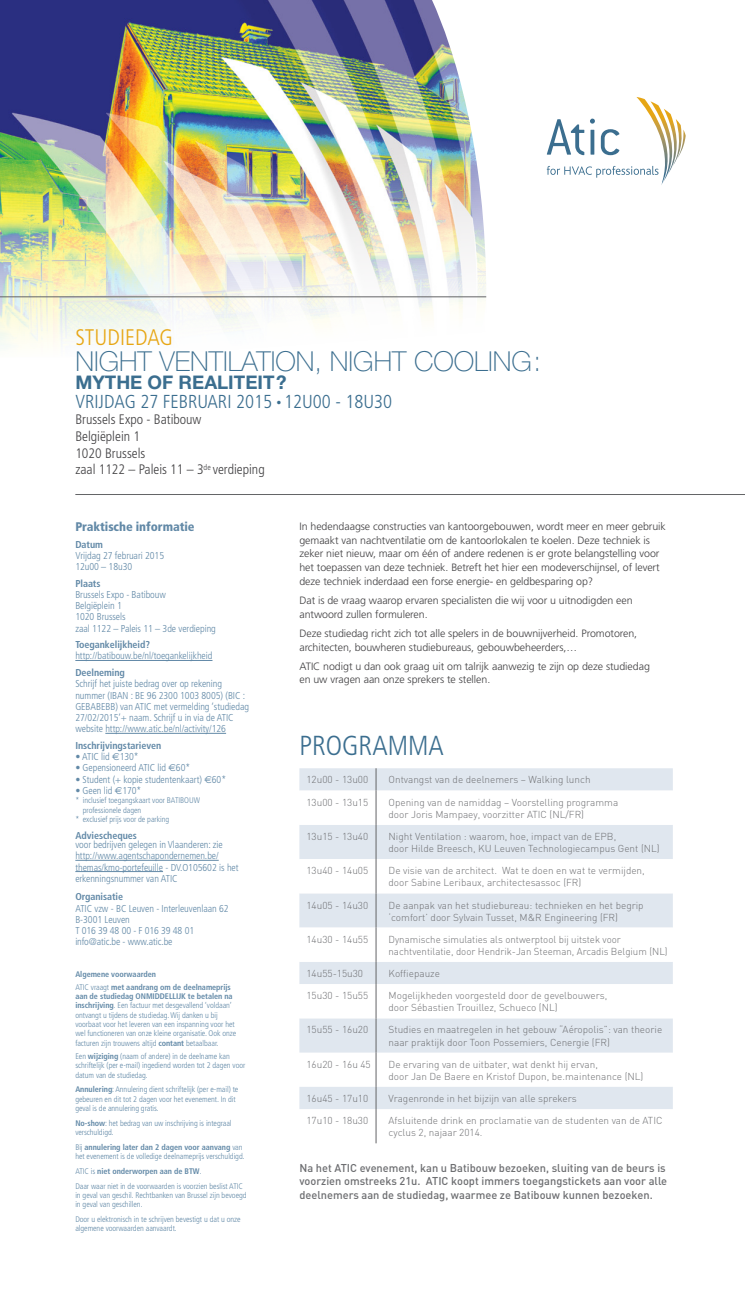
<style>
.page{position:relative;width:745px;height:1312px;background:#fff}
.page>*{position:absolute;margin:0;border:0;box-sizing:border-box;transform-origin:0 0}
.t1{font:100 27.5px "Helvetica Neue LT Std";color:#3b6e8f}
.t2{font:300 condensed 27.5px "Frutiger";color:#3b6e8f}
.t3{font:300 condensed 22.5px "Frutiger";color:#e7a614}
.t4{font:300 condensed 18.75px "Frutiger";color:#3b6e8f}
.t5{font:700 18.75px "Helvetica Neue LT Std";color:#3b6e8f}
.t6{font:300 condensed 13.75px/16.2px "Frutiger";color:#414042}
.t7{font:900 condensed 12.5px "Frutiger";letter-spacing:-.005em;color:#6289a7}
.t8{font:500 11.25px/13.5px "DIN";color:#6d6e71;text-align:justify}
.t9{font:300 10.62px/13.8px "Frutiger";letter-spacing:-.005em;color:#414042}
.t10{font:300 10px/12px "DIN";color:#6d6e71}
.t11{font:300 condensed 10px/11.2px "Frutiger";letter-spacing:-.005em;color:#6289a7}
.t12{font:700 condensed 10px "Frutiger";letter-spacing:-.005em;color:#6289a7}
.t13{font:300 condensed 8.12px/9.4px "Frutiger";letter-spacing:-.005em;color:#6289a7}
.t14{font:700 condensed 8.12px/12.9px "Frutiger";letter-spacing:-.005em;color:#6289a7}
.s1{font-size:10px}
.s2{font-family:"Euro Sans";font-weight:400;font-stretch:normal}
.s3{font-weight:300}
.s4{font-weight:700}
</style>
<div class="page">
<img style="left:0;top:0;width:413px;height:346px">
<hr style="left:0;top:296px;width:521px;height:1px;background:#636466">
<svg style="left:413px;top:0;width:273px;height:317px"></svg>
<svg style="left:299px;top:768px;width:373px;height:340px;fill:#e0e7ef"></svg>
<svg style="left:299px;top:790px;width:373px;height:228px"></svg>
<svg style="left:375px;top:768px;width:1px;height:22px"></svg>
<hr style="left:375px;top:790px;width:1px;height:34px;background:#636466">
<hr style="left:375px;top:824px;width:1px;height:34px;background:#636466">
<hr style="left:375px;top:858px;width:1px;height:35px;background:#636466">
<hr style="left:375px;top:893px;width:1px;height:34px;background:#636466">
<hr style="left:375px;top:927px;width:1px;height:34px;background:#636466">
<svg style="left:375px;top:961px;width:1px;height:22px"></svg>
<hr style="left:375px;top:983px;width:1px;height:35px;background:#636466">
<hr style="left:375px;top:1018px;width:1px;height:34px;background:#636466">
<hr style="left:375px;top:1052px;width:1px;height:34px;background:#636466">
<svg style="left:375px;top:1086px;width:1px;height:22px"></svg>
<hr style="left:375px;top:1108px;width:1px;height:34px;background:#636466">
<hr style="left:75px;top:494px;width:669px;height:1px;background:#636466">
<hr style="left:75px;top:660px;width:137px;height:1px;background:#6289a7">
<hr style="left:105px;top:733px;width:121px;height:1px;background:#6289a7">
<hr style="left:75px;top:859px;width:143px;height:1px;background:#6289a7">
<hr style="left:75px;top:871px;width:88px;height:1px;background:#6289a7">
<svg style="left:546px;top:97px;width:139px;height:88px"></svg>
<h2 class="t3" style="left:75px;top:324px;width:99px">Studiedag</h2>
<h1 class="t1" style="left:75px;top:345px;width:467px">NIGHT VENTILATION, NIGHT COOLING:</h1>
<h3 class="t5" style="left:75px;top:371px;width:212px">MYTHE OF REALITEIT?</h3>
<h3 class="t4" style="left:75px;top:391px;width:318px">Vrijdag 27 februari 2015 <span class="s1">•</span> 12u00 - 18u30</h3>
<h3 class="t6" style="left:75px;top:411px;width:128px">Brussels Expo - Batibouw<br>Belgiëplein 1</h3>
<h3 class="t6" style="left:75px;top:445px;width:191px">1020 Brussels<br>zaal 1122 – Paleis 11 – 3<sup>de</sup> verdieping</h3>
<p class="t7" style="left:75px;top:519px;width:121px">Praktische informatie</p>
<p class="t12" style="left:75px;top:538px;width:29px">Datum</p>
<p class="t11" style="left:75px;top:549px;width:90px">Vrijdag 27 februari 2015<br>12u00 – 18u30</p>
<p class="t12" style="left:75px;top:577px;width:27px">Plaats</p>
<p class="t11" style="left:75px;top:588px;width:142px">Brussels Expo - Batibouw<br>Belgiëplein 1<br>1020 Brussels<br>zaal 1122 – Paleis 11 – 3de verdieping</p>
<p class="t12" style="left:75px;top:638px;width:76px">Toegankelijkheid?</p>
<p class="t11" style="left:75px;top:650px;width:138px">http://batibouw.be/nl/toegankelijkheid</p>
<p class="t12" style="left:75px;top:666px;width:51px">Deelneming</p>
<p class="t11" style="left:75px;top:678px;width:171px">Schrijf het juiste bedrag over op rekening nummer (IBAN : BE 96 2300 1003 8005) (BIC :<br>GEBABEBB</p>
<p class="t11" style="left:75px;top:700px;width:175px;text-indent:40px">) van ATI C met vermelding ‘studiedag<br>27/02/2015’+ naam. Schrijf u in via de ATI C website http://www.atic.be/nl/activity/126</p>
<p class="t12" style="left:75px;top:739px;width:87px">Inschrijvingstarieven</p>
<p class="t11" style="left:75px;top:751px;width:65px">• ATIC lid <span class="s2">€</span>130*</p>
<p class="t11" style="left:75px;top:762px;width:116px">• Gepensioneerd ATIC lid <span class="s2">€</span>60*</p>
<p class="t11" style="left:75px;top:773px;width:152px">• Student (+ kopie studentenkaart) <span class="s2">€</span>60*</p>
<p class="t11" style="left:75px;top:784px;width:68px">• Geen lid <span class="s2">€</span>170*</p>
<p class="t13" style="left:75px;top:795px;width:97px">* inclusief toegangskaart voor BATIBOU</p>
<p class="t13" style="left:194px;top:795px;width:8px">W</p>
<p class="t13" style="left:75px;top:805px;width:95px;text-indent:7px">professionele dagen<br>* exclusief prijs voor de parking</p>
<p class="t12" style="left:75px;top:829px;width:63px">Adviescheques</p>
<p class="t11" style="left:75px;top:838px;width:165px">voor bedrijven gelegen in Vlaanderen: zie http://www.agentschapondernemen.be/ themas/kmo-portefeuille - DV.O105602 is het erkenningsnummer van ATIC</p>
<p class="t12" style="left:75px;top:890px;width:49px">Organisatie</p>
<p class="t11" style="left:75px;top:902px;width:155px">ATI C vzw - BC Leuven - I nterleuvenlaan 62<br>B-3001 Leuven<br>T 016 39 48 00 - F 016 39 48 01 info@atic.be - www.atic.be</p>
<p class="t14" style="left:75px;top:967px;width:157px">Algemene voorwaarden<br><span class="s3">ATI C vraagt</span> met aandrang om de deelnameprijs</p>
<p class="t13" style="left:75px;top:991px;width:162px"><span class="s4">aan de studiedag ONMIDDELLIJK te betalen na inschrijving</span>. Een factuur met desgevallend ‘voldaan’ ontvangt u tijdens de studiedag. Wij danken u bij voorbaat voor het leveren van een inspanning voor het wel functioneren van onze kleine organisatie. Ook onze facturen zijn trouwens altijd <span class="s4">contant</span> betaalbaar.</p>
<p class="t13" style="left:75px;top:1051px;width:171px">Een <span class="s4">wijziging</span> (naam of andere) in de deelname kan schriftelijk (per e-mail) ingediend worden tot 2 dagen voor datum van de studiedag.</p>
<p class="t13" style="left:75px;top:1084px;width:164px"><span class="s4">Annulering</span>: Annulering dient schriftelijk (per e-mail) te gebeuren en dit tot 2 dagen voor het evenement. I n dit geval is de annulering gratis.</p>
<p class="t13" style="left:75px;top:1117px;width:158px"><span class="s4">No-show</span>: het bedrag van uw inschrijving is integraal verschuldigd.</p>
<p class="t13" style="left:75px;top:1142px;width:171px">Bij <span class="s4">annulering later dan 2 dagen voor aanvang</span> van het evenement is de volledige deelnameprijs verschuldigd.</p>
<p class="t13" style="left:75px;top:1163px;width:169px;line-height:14.8px">ATI C is <span class="s4">niet onderworpen aan de BTW</span>.<br>Daar waar niet in de voorwaarden is voorzien beslist ATI C</p>
<p class="t13" style="left:75px;top:1190px;width:173px">in geval van geschil. Rechtbanken van Brussel zijn bevoegd in geval van geschillen.</p>
<p class="t13" style="left:75px;top:1214px;width:167px">Door u elektronisch in te schrijven bevestigt u dat u onze algemene voorwaarden aanvaardt.</p>
<p class="t9" style="left:299px;top:519px;width:368px">In hedendaagse constructies van kantoorgebouwen, wordt meer en meer gebruik gemaakt van nachtventilatie om de kantoorlokalen te koelen. Deze techniek is zeker niet nieuw, maar om één of andere redenen is er grote belangstelling voor het toepassen van deze techniek. Betreft het hier een modeverschijnsel, of levert deze techniek inderdaad een forse energie- en geldbesparing op?</p>
<p class="t9" style="left:299px;top:593px;width:334px">Dat is de vraag waarop ervaren specialisten die wij voor u uitnodigden een antwoord zullen formuleren.</p>
<p class="t9" style="left:299px;top:626px;width:339px">Deze studiedag richt zich tot alle spelers in de bouwnijverheid. Promotoren, architecten, bouwheren studiebureaus, gebouwbeheerders,…</p>
<p class="t9" style="left:299px;top:659px;width:352px">ATIC nodigt u dan ook graag uit om talrijk aanwezig te zijn op deze studiedag en uw vragen aan onze sprekers te stellen.</p>
<h1 class="t2" style="left:299px;top:729px;width:146px">Programma</h1>
<p class="t10" style="left:306px;top:773px;width:63px">12u00 - 13u00</p>
<p class="t10" style="left:388px;top:773px;width:203px">Ontvangst van de deelnemers – Walking lunch</p>
<p class="t10" style="left:306px;top:795px;width:63px">13u00 - 13u15</p>
<p class="t10" style="left:388px;top:795px;width:231px">Opening van de namiddag – Voorstelling programma door Joris Mampaey, voorzitter ATIC (NL/FR)</p>
<p class="t10" style="left:306px;top:830px;width:63px">13u15 - 13u40</p>
<p class="t10" style="left:388px;top:830px;width:272px">Night Ventilation : waarom, hoe, impact van de EPB,<br>door Hilde Breesch, KU Leuven Technologiecampus Gent (NL)</p>
<p class="t10" style="left:306px;top:864px;width:63px">13u40 - 14u05</p>
<p class="t10" style="left:388px;top:864px;width:257px">De visie van de architect. Wat te doen en wat te vermijden, door Sabine Leribaux, architectesassoc (FR)</p>
<p class="t10" style="left:306px;top:898px;width:63px">14u05 - 14u30</p>
<p class="t10" style="left:388px;top:898px;width:256px">De aanpak van het studiebureau: technieken en het begrip ‘comfort’ door Sylvain Tusset, M&amp;R Engineering (FR)</p>
<p class="t10" style="left:306px;top:932px;width:63px">14u30 - 14u55</p>
<p class="t10" style="left:388px;top:932px;width:280px">Dynamische simulaties als ontwerptool bij uitstek voor nachtventilatie, door Hendrik-Jan Steeman, Arcadis Belgium (NL)</p>
<p class="t10" style="left:306px;top:967px;width:58px">14u55-15u30</p>
<p class="t10" style="left:388px;top:967px;width:53px">Koffiepauze</p>
<p class="t10" style="left:306px;top:989px;width:63px">15u30 - 15u55</p>
<p class="t10" style="left:388px;top:989px;width:220px">Mogelijkheden voorgesteld door de gevelbouwers, door Sébastien Trouillez, Schueco (NL)</p>
<p class="t10" style="left:306px;top:1023px;width:63px">15u55 - 16u20</p>
<p class="t10" style="left:388px;top:1023px;width:275px">Studies en maatregelen in het gebouw “Aéropolis”: van theorie naar praktijk door Toon Possemiers, Cenergie (FR)</p>
<p class="t10" style="left:306px;top:1057px;width:66px">16u20 - 16u 45</p>
<p class="t10" style="left:388px;top:1057px;width:256px">De ervaring van de uitbater, wat denkt hij ervan,<br>door Jan De Baere en Kristof Dupon, be.maintenance (NL)</p>
<p class="t10" style="left:306px;top:1091px;width:63px">16u45 - 17u10</p>
<p class="t10" style="left:388px;top:1091px;width:190px">Vragenronde in het bijzijn van alle sprekers</p>
<p class="t10" style="left:306px;top:1114px;width:63px">17u10 - 18u30</p>
<p class="t10" style="left:388px;top:1114px;width:275px">Afsluitende drink en proclamatie van de studenten van de ATIC cyclus 2, najaar 2014.</p>
<p class="t8" style="left:299px;top:1160px;width:369px">Na het ATIC evenement, kan u Batibouw bezoeken, sluiting van de beurs is voorzien omstreeks 21u. ATIC koopt immers toegangstickets aan voor alle deelnemers aan de studiedag, waarmee ze Batibouw kunnen bezoeken.</p>
</div>
